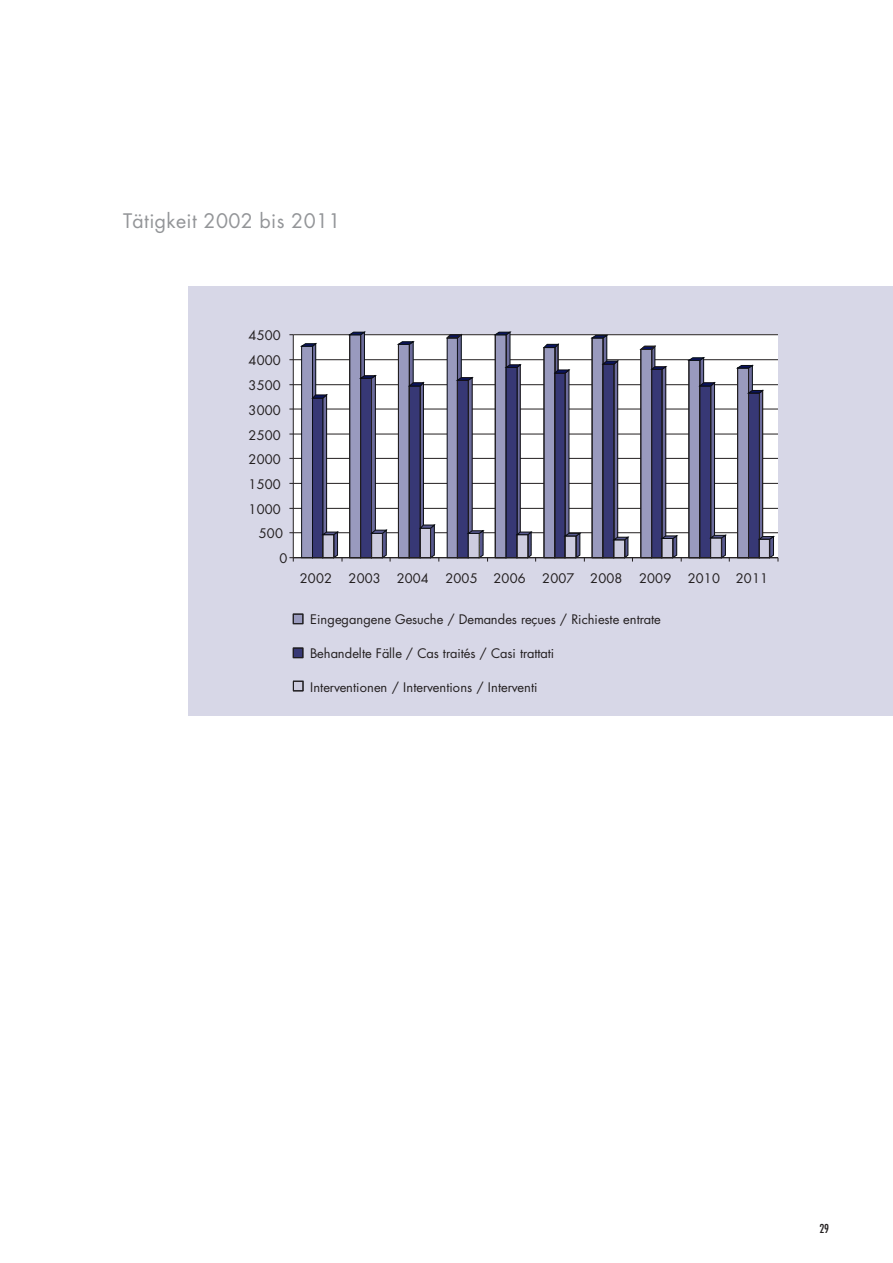
<style>
.page{position:relative;width:893px;height:1263px;background:#fff}
.page>*{position:absolute;margin:0;border:0;box-sizing:border-box;transform-origin:0 0}
.t1{font:19.5px "Futura";letter-spacing:.02em;color:#939598}
.t2{font:12.9px "Futura";letter-spacing:.01em;color:#231f20}
.t3{font:12.9px "Futura";letter-spacing:-.015em;color:#231f20}
.t4{font:condensed 12px "Futura";color:#231f20}
</style>
<div class="page">
<div style="left:189px;top:287px;width:704px;height:429px;background:#d7d7e7"></div>
<div style="left:293px;top:335px;width:485px;height:223px;background:#fff"></div>
<hr style="left:293px;top:532px;width:485px;height:1px;background:#231f20">
<hr style="left:293px;top:508px;width:485px;height:1px;background:#231f20">
<hr style="left:293px;top:483px;width:485px;height:1px;background:#231f20">
<hr style="left:293px;top:458px;width:485px;height:1px;background:#231f20">
<hr style="left:293px;top:434px;width:485px;height:1px;background:#231f20">
<hr style="left:293px;top:409px;width:485px;height:1px;background:#231f20">
<hr style="left:293px;top:384px;width:485px;height:1px;background:#231f20">
<hr style="left:293px;top:359px;width:485px;height:1px;background:#231f20">
<hr style="left:293px;top:334px;width:485px;height:1px;background:#231f20">
<hr style="left:293px;top:335px;width:1px;height:223px;background:#231f20">
<hr style="left:293px;top:557px;width:485px;height:1px;background:#231f20">
<svg style="left:289px;top:557px;width:5px;height:4px"></svg>
<svg style="left:301px;top:343px;width:42px;height:218px"></svg>
<svg style="left:349px;top:332px;width:42px;height:229px"></svg>
<svg style="left:398px;top:341px;width:41px;height:220px"></svg>
<svg style="left:446px;top:334px;width:42px;height:227px"></svg>
<svg style="left:494px;top:332px;width:42px;height:229px"></svg>
<svg style="left:543px;top:343px;width:42px;height:218px"></svg>
<svg style="left:591px;top:335px;width:42px;height:226px"></svg>
<svg style="left:639px;top:346px;width:43px;height:215px"></svg>
<svg style="left:688px;top:357px;width:42px;height:204px"></svg>
<svg style="left:737px;top:365px;width:42px;height:196px"></svg>
<div style="left:293px;top:614px;width:10px;height:10px;background:#999abe"></div>
<div style="left:293px;top:614px;width:10px;height:10px;border:1px solid #231f20"></div>
<div style="left:293px;top:648px;width:10px;height:10px;background:#373875"></div>
<div style="left:293px;top:648px;width:10px;height:10px;border:1px solid #231f20"></div>
<div style="left:293px;top:681px;width:10px;height:10px;background:#cdccdf"></div>
<div style="left:293px;top:681px;width:10px;height:10px;border:1px solid #231f20"></div>
<h1 class="t1" style="left:123px;top:208px;width:219px">Tätigkeit 2002 bis 2011</h1>
<p class="t2" style="left:249px;top:327px;width:34px">4500</p>
<p class="t2" style="left:249px;top:352px;width:34px">4000</p>
<p class="t2" style="left:249px;top:377px;width:34px">3500</p>
<p class="t2" style="left:249px;top:401px;width:34px">3000</p>
<p class="t2" style="left:249px;top:426px;width:34px">2500</p>
<p class="t2" style="left:249px;top:450px;width:34px">2000</p>
<p class="t2" style="left:249px;top:475px;width:34px">1500</p>
<p class="t2" style="left:249px;top:500px;width:34px">1000</p>
<p class="t2" style="left:259px;top:525px;width:26px">500</p>
<p class="t2" style="left:279px;top:550px;width:9px">0</p>
<p class="t2" style="left:300px;top:569px;width:34px">2002</p>
<p class="t2" style="left:349px;top:569px;width:82px">2003 2004</p>
<p class="t2" style="left:445px;top:569px;width:82px">2005 2006</p>
<p class="t2" style="left:542px;top:569px;width:82px">2007 2008</p>
<p class="t2" style="left:639px;top:569px;width:34px">2009</p>
<p class="t2" style="left:688px;top:569px;width:82px">2010 2011</p>
<p class="t3" style="left:310px;top:611px;width:352px">Eingegangene Gesuche / Demandes reçues / Richieste entrate</p>
<p class="t3" style="left:310px;top:645px;width:246px">Behandelte Fälle / Cas traités / Casi trattati</p>
<p class="t2" style="left:310px;top:678px;width:229px">Interventionen / Interventions / Interventi</p>
<p class="t4" style="left:819px;top:1221px;width:11px">29</p>
</div>
